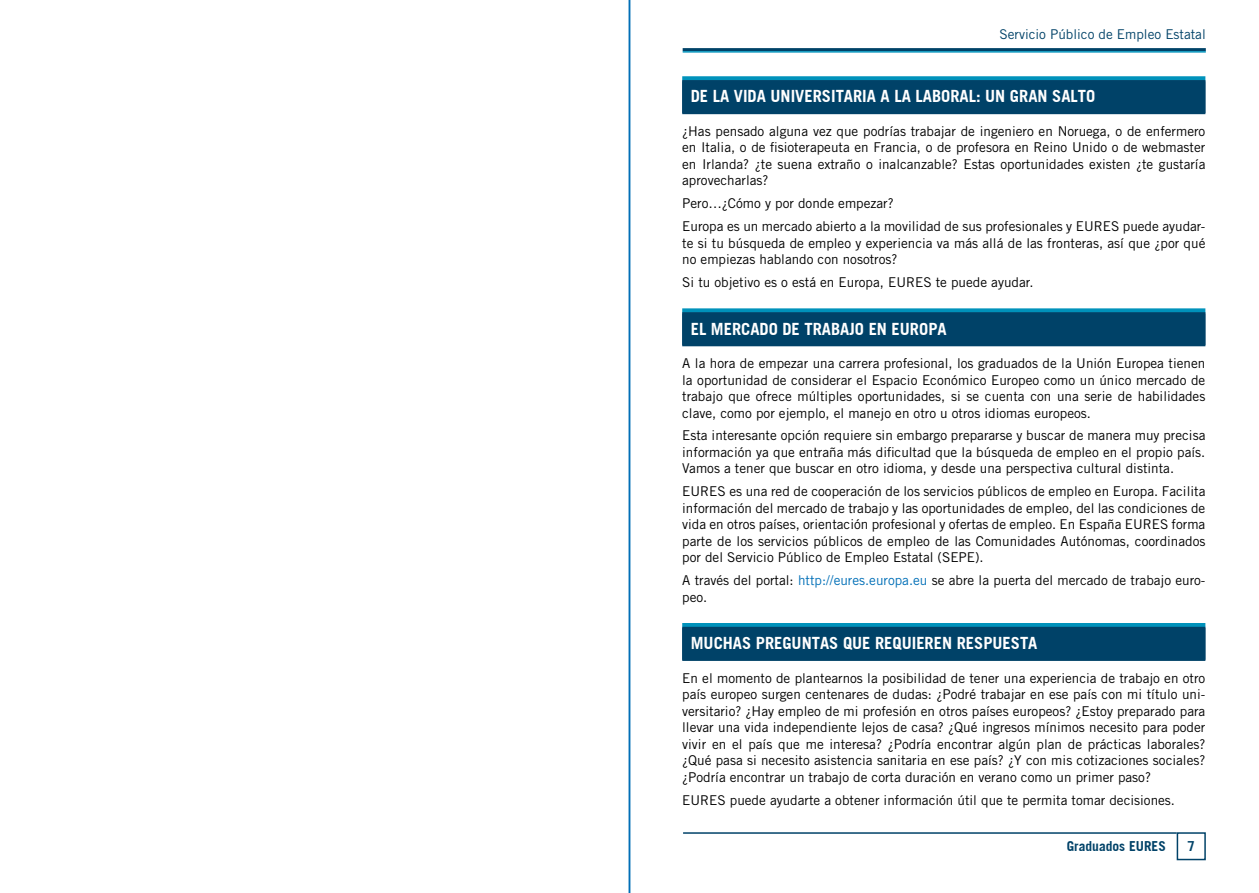
<style>
.page{position:relative;width:1259px;height:893px;background:#fff}
.page>*{position:absolute;margin:0;border:0;box-sizing:border-box;transform-origin:0 0}
.TITULAR_1{font:16.5px "Trade Gothic BD Bold";color:#fff}
.TEXTO_NORMAL{font:13.5px/16.5px "Trade Gothic LT Std";color:#000;text-align:justify}
.CABECERA{font:13.5px "Trade Gothic LT Std";color:#004268}
.NUM_PAG_IMPAR{font:13.5px "Trade Gothic BD Bold";color:#004268}
.s1{color:#006fb7}
</style>
<div class="page">
<div style="left:1176px;top:832px;width:29px;height:28px;border:2px solid #004268"></div>
<hr style="left:683px;top:832px;width:493px;height:2px;background:#004268">
<hr style="left:682px;top:48px;width:523px;height:3px;background:#004268">
<hr style="left:682px;top:51px;width:523px;height:2px;background:#0092bb">
<hr style="left:629px;top:0;width:1px;height:893px;background:#006fb7">
<div style="left:682px;top:76px;width:523px;height:5px;background:#0092bb"></div>
<div style="left:682px;top:80px;width:523px;height:33px;background:#04496e"></div>
<div style="left:682px;top:81px;width:523px;height:33px;background:#004268"></div>
<div style="left:682px;top:308px;width:523px;height:5px;background:#0092bb"></div>
<div style="left:682px;top:312px;width:523px;height:33px;background:#055278"></div>
<div style="left:682px;top:313px;width:523px;height:33px;background:#004268"></div>
<svg style="left:682px;top:623px;width:523px;height:4px;fill:#0092bb"></svg>
<div style="left:682px;top:627px;width:523px;height:33px;background:#004268"></div>
<div style="left:682px;top:628px;width:523px;height:33px;background:#004268"></div>
<p class="CABECERA" style="left:999px;top:26px;width:208px">Servicio Público de Empleo Estatal</p>
<p class="TITULAR_1" style="left:691px;top:86px;width:406px">DE LA VIDA UNIVERSITARIA A LA LABORAL: UN GRAN SALTO</p>
<p class="TEXTO_NORMAL" style="left:682px;top:123px;width:525px">¿Has pensado alguna vez que podrías trabajar de ingeniero en Noruega, o de enfermero en Italia, o de fisioterapeuta en Francia, o de profesora en Reino Unido o de webmaster en Irlanda? ¿te suena extraño o inalcanzable? Estas oportunidades existen ¿te gustaría aprovecharlas?</p>
<p class="TEXTO_NORMAL" style="left:682px;top:195px;width:213px">Pero…¿Cómo y por donde empezar?</p>
<p class="TEXTO_NORMAL" style="left:682px;top:218px;width:525px">Europa es un mercado abierto a la movilidad de sus profesionales y EURES puede ayudar&shy;te si tu búsqueda de empleo y experiencia va más allá de las fronteras, así que ¿por qué no empiezas hablando con nosotros?</p>
<p class="TEXTO_NORMAL" style="left:682px;top:274px;width:353px">Si tu objetivo es o está en Europa, EURES te puede ayudar.</p>
<p class="TITULAR_1" style="left:691px;top:319px;width:257px">EL MERCADO DE TRABAJO EN EUROPA</p>
<p class="TEXTO_NORMAL" style="left:682px;top:355px;width:524px">A la hora de empezar una carrera profesional, los graduados de la Unión Europea tienen la oportunidad de considerar el Espacio Económico Europeo como un único mercado de trabajo que ofrece múltiples oportunidades, si se cuenta con una serie de habilidades clave, como por ejemplo, el manejo en otro u otros idiomas europeos.</p>
<p class="TEXTO_NORMAL" style="left:682px;top:427px;width:525px">Esta interesante opción requiere sin embargo prepararse y buscar de manera muy precisa información ya que entraña más dificultad que la búsqueda de empleo en el propio país.<br>Vamos a tener que buscar en otro idioma, y desde una perspectiva cultural distinta.</p>
<p class="TEXTO_NORMAL" style="left:682px;top:483px;width:525px">EURES es una red de cooperación de los servicios públicos de empleo en Europa. Facilita información del mercado de trabajo y las oportunidades de empleo, del las condiciones de vida en otros países, orientación profesional y ofertas de empleo. En España EURES forma parte de los servicios públicos de empleo de las Comunidades Autónomas, coordinados por del Servicio Público de Empleo Estatal (SEPE).</p>
<p class="TEXTO_NORMAL" style="left:682px;top:572px;width:524px">A través del portal: <span class="s1">http://eures.europa.eu</span> se abre la puerta del mercado de trabajo euro&shy;peo.</p>
<p class="TITULAR_1" style="left:691px;top:633px;width:348px">MUCHAS PREGUNTAS QUE REQUIEREN RESPUESTA</p>
<p class="TEXTO_NORMAL" style="left:682px;top:669px;width:525px">En el momento de plantearnos la posibilidad de tener una experiencia de trabajo en otro país europeo surgen centenares de dudas: ¿Podré trabajar en ese país con mi título uni&shy;versitario? ¿Hay empleo de mi profesión en otros países europeos? ¿Estoy preparado para llevar una vida independiente lejos de casa? ¿Qué ingresos mínimos necesito para poder vivir en el país que me interesa? ¿Podría encontrar algún plan de prácticas laborales? ¿Qué pasa si necesito asistencia sanitaria en ese país? ¿Y con mis cotizaciones sociales? ¿Podría encontrar un trabajo de corta duración en verano como un primer paso?</p>
<p class="TEXTO_NORMAL" style="left:682px;top:791px;width:494px">EURES puede ayudarte a obtener información útil que te permita tomar decisiones.</p>
<p class="NUM_PAG_IMPAR" style="left:1066px;top:838px;width:101px">Graduados EURES</p>
<p class="NUM_PAG_IMPAR" style="left:1187px;top:838px;width:9px">7</p>
</div>
